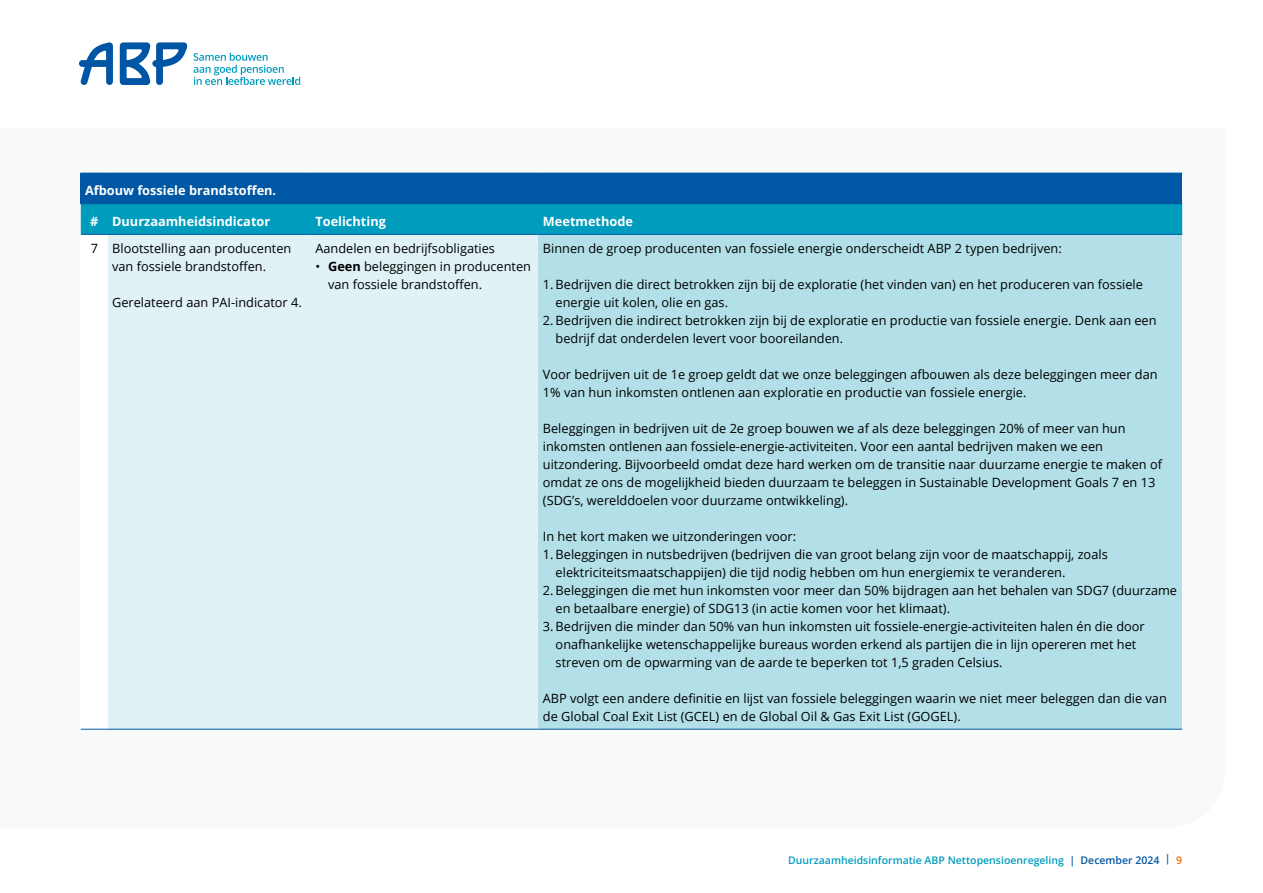
<style>
.page{position:relative;width:1263px;height:893px;background:#fff}
.page>*{position:absolute;margin:0;border:0;box-sizing:border-box;transform-origin:0 0}
.t1{font:12.75px/18px "Open Sans";color:#000}
.t2{font:700 12.75px "Open Sans";color:#fff}
.t3{font:600 10.5px "Open Sans";color:#009cbd}
.s1{font-weight:700}
.s2{color:#0057a3}
.s3{color:#ed7102}
</style>
<div class="page">
<svg style="left:79px;top:42px;width:108px;height:43px"></svg>
<svg style="left:194px;top:53px;width:106px;height:32px"></svg>
<div style="left:81px;top:173px;width:1101px;height:31px;background:#0057a3"></div>
<div style="left:108px;top:235px;width:431px;height:494px;background:#e0f2f6"></div>
<div style="left:539px;top:234px;width:643px;height:495px;background:#b2dfe8"></div>
<svg style="left:81px;top:729px;width:27px;height:1px"></svg>
<hr style="left:108px;top:729px;width:203px;height:1px;background:#0057a3">
<hr style="left:311px;top:729px;width:228px;height:1px;background:#0057a3">
<hr style="left:539px;top:729px;width:643px;height:1px;background:#0057a3">
<div style="left:81px;top:204px;width:1101px;height:31px;background:#009cbd"></div>
<hr style="left:108px;top:234px;width:203px;height:1px;background:#0057a3">
<hr style="left:311px;top:234px;width:228px;height:1px;background:#0057a3">
<p class="t2" style="left:85px;top:182px;width:193px">Afbouw fossiele brandstoffen.</p>
<p class="t2" style="left:90px;top:212px;width:181px"># Duurzaamheidsindicator</p>
<p class="t2" style="left:315px;top:212px;width:72px">Toelichting</p>
<p class="t2" style="left:543px;top:212px;width:92px">Meetmethode</p>
<p class="t1" style="left:91px;top:239px;width:202px;text-align:center">7 Blootstelling aan producenten van fossiele brandstoffen.</p>
<p class="t1" style="left:112px;top:293px;width:191px">Gerelateerd aan PAI-indicator 4.</p>
<p class="t1" style="left:315px;top:239px;width:181px">Aandelen en bedrijfsobligaties</p>
<p class="t1" style="left:328px;top:257px;width:204px;text-indent:-13px">• <span class="s1">Geen</span> beleggingen in producenten van fossiele brandstoffen.</p>
<p class="t1" style="left:543px;top:239px;width:520px">Binnen de groep producenten van fossiele energie onderscheidt ABP 2 typen bedrijven:</p>
<p class="t1" style="left:556px;top:275px;width:589px;text-indent:-13px">1. Bedrijven die direct betrokken zijn bij de exploratie (het vinden van) en het produceren van fossiele energie uit kolen, olie en gas.</p>
<p class="t1" style="left:556px;top:311px;width:602px;text-indent:-13px">2. Bedrijven die indirect betrokken zijn bij de exploratie en productie van fossiele energie. Denk aan een bedrijf dat onderdelen levert voor booreilanden.</p>
<p class="t1" style="left:543px;top:365px;width:616px">Voor bedrijven uit de 1e groep geldt dat we onze beleggingen afbouwen als deze beleggingen meer dan<br>1% van hun inkomsten ontlenen aan exploratie en productie van fossiele energie.</p>
<p class="t1" style="left:543px;top:419px;width:621px">Beleggingen in bedrijven uit de 2e groep bouwen we af als deze beleggingen 20% of meer van hun inkomsten ontlenen aan fossiele-energie-activiteiten. Voor een aantal bedrijven maken we een uitzondering. Bijvoorbeeld omdat deze hard werken om de transitie naar duurzame energie te maken of omdat ze ons de mogelijkheid bieden duurzaam te beleggen in Sustainable Development Goals 7 en 13 (SDG’s, werelddoelen voor duurzame ontwikkeling).</p>
<p class="t1" style="left:543px;top:527px;width:255px">In het kort maken we uitzonderingen voor:</p>
<p class="t1" style="left:556px;top:545px;width:554px;text-indent:-13px">1. Beleggingen in nutsbedrijven (bedrijven die van groot belang zijn voor de maatschappij, zoals elektriciteitsmaatschappijen) die tijd nodig hebben om hun energiemix te veranderen.</p>
<p class="t1" style="left:556px;top:581px;width:623px;text-indent:-13px">2. Beleggingen die met hun inkomsten voor meer dan 50% bijdragen aan het behalen van SDG7 (duurzame en betaalbare energie) of SDG13 (in actie komen voor het klimaat).</p>
<p class="t1" style="left:556px;top:617px;width:591px;text-indent:-13px">3. Bedrijven die minder dan 50% van hun inkomsten uit fossiele-energie-activiteiten halen én die door onafhankelijke wetenschappelijke bureaus worden erkend als partijen die in lijn opereren met het streven om de opwarming van de aarde te beperken tot 1,5 graden Celsius.</p>
<p class="t1" style="left:543px;top:689px;width:625px">ABP volgt een andere definitie en lijst van fossiele beleggingen waarin we niet meer beleggen dan die van de Global Coal Exit List (GCEL) en de Global Oil &amp; Gas Exit List (GOGEL).</p>
<p class="t3" style="left:788px;top:853px;width:395px">Duurzaamheidsinformatie ABP Nettopensioenregeling <span class="s2">| December 2024 |</span> <span class="s3">9</span></p>
</div>
